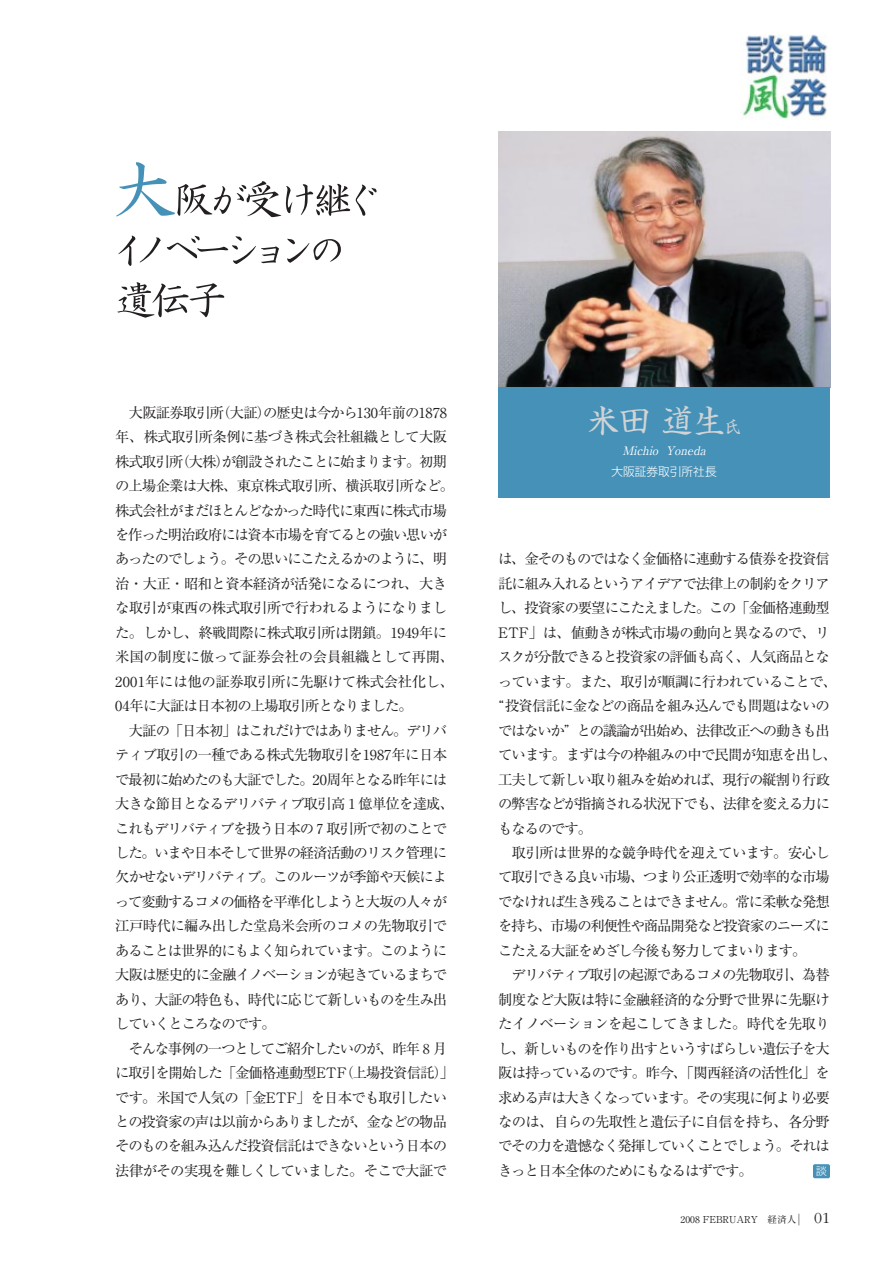
<style>
.page{position:relative;width:893px;height:1262px;background:#fff}
.page>*{position:absolute;margin:0;border:0;box-sizing:border-box;transform-origin:0 0}
.t1{font:31.95px "Shinsei Kai CBSK1";color:#d1d3d4}
.t2{font:14.4px/24.5px "Ryumin";letter-spacing:-.065em;color:#231f20}
.t3{font:14.4px "Ryumin";letter-spacing:-.085em;color:#231f20}
.t4{font:14.4px "Ryumin";letter-spacing:-.09em;color:#231f20}
.t5{font:14.4px "Ryumin";letter-spacing:-.04em;color:#231f20}
.t6{font:14.4px "Ryumin";letter-spacing:-.045em;color:#231f20}
.t7{font:italic 11.7px "Ryumin";color:#fff}
.t8{font:300 11.7px "Shin Go";color:#fff}
.t9{font:300 10.65px "Shin Go";color:#fff}
.t10{font:9.6px "Ryumin";color:#231f20}
.s1{font-size:15.9px}
.s2{font-size:11.7px}
.s3{font-family:"Garamond";font-weight:300;font-size:15.9px}
</style>
<div class="page">
<img style="left:741px;top:34px;width:87px;height:85px">
<div style="left:813px;top:1164px;width:17px;height:14px;background:#4591b8;border-radius:2px"></div>
<img style="left:498px;top:132px;width:332px;height:255px">
<div style="left:498px;top:387px;width:332px;height:110px;background:#4591b8"></div>
<svg style="left:117px;top:162px;width:233px;height:55px"></svg>
<svg style="left:356px;top:185px;width:20px;height:31px"></svg>
<svg style="left:118px;top:235px;width:43px;height:31px"></svg>
<svg style="left:167px;top:236px;width:112px;height:28px"></svg>
<svg style="left:287px;top:239px;width:54px;height:24px"></svg>
<svg style="left:117px;top:282px;width:107px;height:35px"></svg>
<p class="t2" style="left:115px;top:402px;width:340px;text-indent:14px">大阪証券取引所（大証）の歴史は今から130年前の1878年、株式取引所条例に基づき株式会社組織として大阪株式取引所（大株）が創設されたことに始まります。初期の上場企業は大株、東京株式取引所、横浜取引所など。株式会社がまだほとんどなかった時代に東西に株式市場を作った明治政府には資本市場を育てるとの強い思いがあったのでしょう。その思いにこたえるかのように、明治・大正・昭和と資本経済が活発になるにつれ、大きな取引が東西の株式取引所で行われるようになりました。しかし、終戦間際に株式取引所は閉鎖。1949年に米国の制度に倣って証券会社の会員組織として再開、<br>2001年には他の証券取引所に先駆けて株式会社化し、<br>04年に大証は日本初の上場取引所となりました。</p>
<p class="t2" style="left:115px;top:720px;width:340px;text-indent:13px">大証の「日本初」はこれだけではありません。デリバティブ取引の一種である株式先物取引を1987年に日本で最初に始めたのも大証でした。20周年となる昨年には大きな節目となるデリバティブ取引高１億単位を達成、これもデリバティブを扱う日本の７取引所で初のことでした。いまや日本そして世界の経済活動のリスク管理に欠かせないデリバティブ。このルーツが季節や天候によって変動するコメの価格を平準化しようと大坂の人々が江戸時代に編み出した堂島米会所のコメの先物取引であることは世界的にもよく知られています。このように大阪は歴史的に金融イノベーションが起きているまちであり、大証の特色も、時代に応じて新しいものを生み出していくところなのです。</p>
<p class="t2" style="left:115px;top:1038px;width:340px;text-align:center">そんな事例の一つとしてご紹介したいのが、昨年８月<br>に取引を開始した「金価格連動型ETF（上場投資信託）」です。米国で人気の「金ETF」を日本でも取引したいとの投資家の声は以前からありましたが、金などの物品そのものを組み込んだ投資信託はできないという日本の法律がその実現を難しくしていました。そこで大証で</p>
<h1 class="t1" style="left:587px;top:410px;width:156px">米田道生<span class="s1">氏</span></h1>
<p class="t7" style="left:622px;top:446px;width:87px">Michio Yoneda</p>
<p class="t8" style="left:611px;top:467px;width:107px">大阪証券取引所社長</p>
<p class="t4" style="left:498px;top:554px;width:333px">は、金そのものではなく金価格に連動する債券を投資信</p>
<p class="t4" style="left:498px;top:578px;width:333px">託に組み入れるというアイデアで法律上の制約をクリア</p>
<p class="t2" style="left:498px;top:597px;width:333px">し、投資家の要望にこたえました。この「金価格連動型</p>
<p class="t2" style="left:498px;top:622px;width:333px">ETF」は、値動きが株式市場の動向と異なるので、リ</p>
<p class="t2" style="left:498px;top:646px;width:333px">スクが分散できると投資家の評価も高く、人気商品とな</p>
<p class="t2" style="left:498px;top:671px;width:340px">っています。また、取引が順調に行われていることで、</p>
<p class="t2" style="left:491px;top:695px;width:340px">“投資信託に金などの商品を組み込んでも問題はないの</p>
<p class="t4" style="left:498px;top:725px;width:333px">ではないか”との議論が出始め、法律改正への動きも出</p>
<p class="t2" style="left:498px;top:744px;width:340px">ています。まずは今の枠組みの中で民間が知恵を出し、</p>
<p class="t2" style="left:498px;top:769px;width:333px">工夫して新しい取り組みを始めれば、現行の縦割り行政</p>
<p class="t2" style="left:498px;top:793px;width:333px">の弊害などが指摘される状況下でも、法律を変える力に</p>
<p class="t2" style="left:498px;top:817px;width:95px">もなるのです。</p>
<p class="t5" style="left:512px;top:847px;width:319px">取引所は世界的な競争時代を迎えています。安心し</p>
<p class="t2" style="left:498px;top:866px;width:333px">て取引できる良い市場、つまり公正透明で効率的な市場</p>
<p class="t3" style="left:498px;top:896px;width:333px">でなければ生き残ることはできません。常に柔軟な発想</p>
<p class="t2" style="left:498px;top:915px;width:333px">を持ち、市場の利便性や商品開発など投資家のニーズに</p>
<p class="t2" style="left:498px;top:940px;width:310px">こたえる大証をめざし今後も努力してまいります。</p>
<p class="t4" style="left:511px;top:969px;width:320px">デリバティブ取引の起源であるコメの先物取引、為替</p>
<p class="t5" style="left:498px;top:994px;width:333px">制度など大阪は特に金融経済的な分野で世界に先駆け</p>
<p class="t5" style="left:498px;top:1018px;width:333px">たイノベーションを起こしてきました。時代を先取り</p>
<p class="t3" style="left:498px;top:1043px;width:333px">し、新しいものを作り出すというすばらしい遺伝子を大</p>
<p class="t2" style="left:498px;top:1062px;width:333px">阪は持っているのです。昨今、「関西経済の活性化」を</p>
<p class="t3" style="left:498px;top:1092px;width:333px">求める声は大きくなっています。その実現に何より必要</p>
<p class="t6" style="left:498px;top:1116px;width:333px">なのは、自らの先取性と遺伝子に自信を持ち、各分野</p>
<p class="t3" style="left:498px;top:1141px;width:333px">でその力を遺憾なく発揮していくことでしょう。それは</p>
<p class="t2" style="left:498px;top:1160px;width:256px">きっと日本全体のためにもなるはずです。</p>
<p class="t9" style="left:816px;top:1167px;width:12px">談</p>
<p class="t10" style="left:680px;top:1216px;width:151px">2008 FEBRUARY 経済人<span class="s2">│</span> <span class="s3">01</span></p>
</div>
